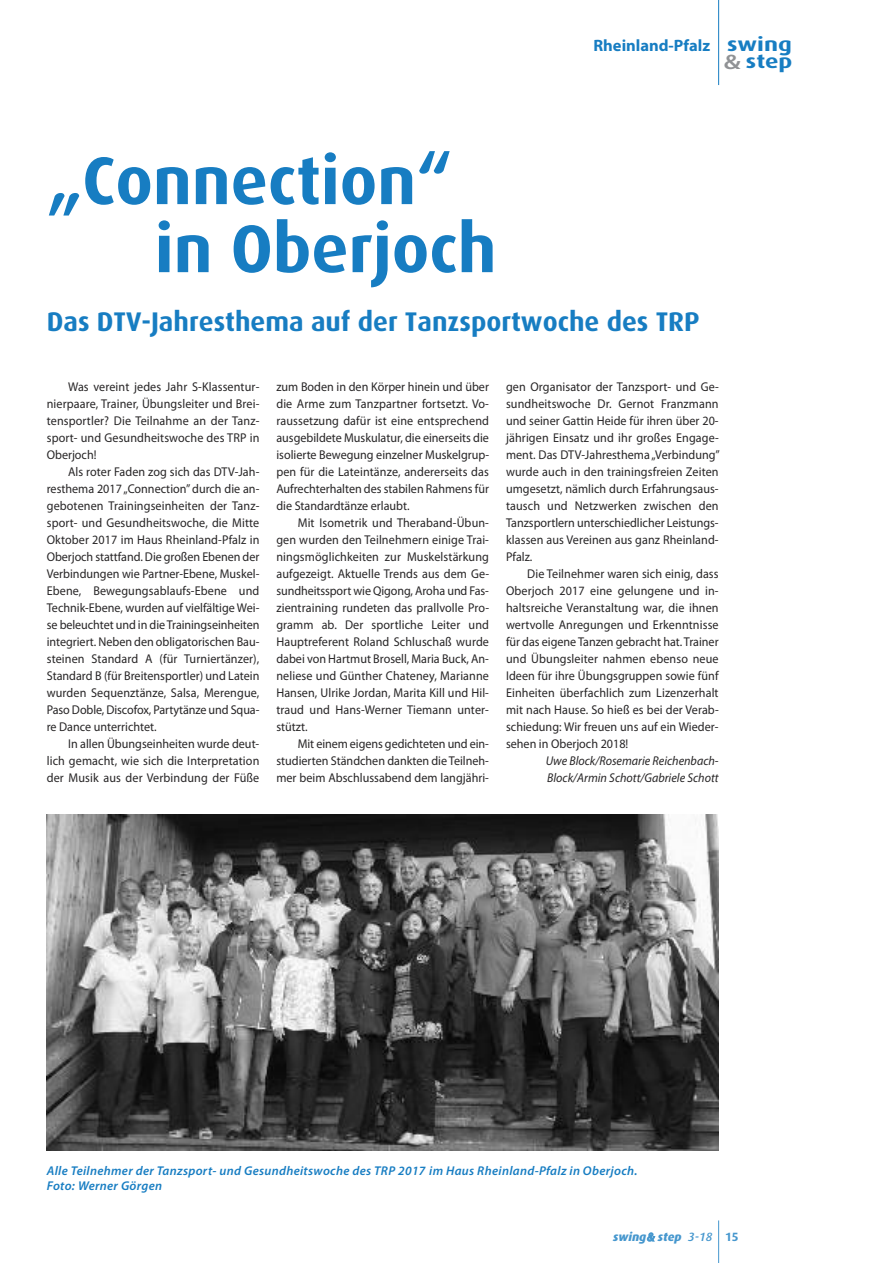
<style>
.page{position:relative;width:893px;height:1263px;background:#fff}
.page>*{position:absolute;margin:0;border:0;box-sizing:border-box;transform-origin:0 0}
.t1{font:700 67.5px/68.1px "Dax";color:#177dc2}
.t2{font:700 27px "Dax";color:#177dc2}
.t3{font:700 19.5px/16.5px "Dax";color:#177dc2;scale:1.25 1}
.t4{font:700 16.5px "Myriad Pro";color:#177dc2}
.t5{font:12.75px/17px "Myriad Pro";color:#272526;text-align:justify;scale:.95 1}
.t6{font:italic 600 12.75px/14.9px "Myriad Pro";letter-spacing:.025em;color:#177dc2}
.t7{font:italic 12.75px/17px "Myriad Pro";color:#272526;scale:.95 1}
.t8{font:italic 800 12px "Dax";color:#4697ce}
.s1{font-family:"Myriad Pro";font-weight:600;font-size:21px;color:#909295}
.s2{font-family:"Myriad Pro";font-weight:600}
.s3{font-weight:500}
.s4{font-weight:700;font-style:normal}
</style>
<div class="page">
<hr style="left:718px;top:1220px;width:1px;height:43px;background:#4697ce">
<hr style="left:718px;top:0;width:1px;height:85px;background:#177dc2">
<img style="left:47px;top:815px;width:672px;height:335px">
<p class="t4" style="left:593px;top:39px;width:118px">Rheinland-Pfalz</p>
<h3 class="t3" style="left:724px;top:36px;width:57px">swing <span class="s1">&amp;</span> step</h3>
<h1 class="t1" style="left:155px;top:147px;width:343px;text-indent:-108px">„Connection“ in Oberjoch</h1>
<h2 class="t2" style="left:47px;top:306px;width:654px">Das DTV-Jahresthema auf der Tanzsportwoche des TRP</h2>
<p class="t5" style="left:47px;top:379px;width:225px;text-indent:21px">Was vereint jedes Jahr S-Klassentur&shy;nierpaare, Trainer, Übungsleiter und Brei&shy;tensportler? Die Teilnahme an der Tanz&shy;sport- und Gesundheitswoche des TRP in Oberjoch!</p>
<p class="t5" style="left:47px;top:464px;width:225px;text-indent:21px">Als roter Faden zog sich das DTV-Jah&shy;resthema 2017„Connection” durch die an&shy;gebotenen Trainingseinheiten der Tanz&shy;sport- und Gesundheitswoche, die Mitte Oktober 2017 im Haus Rheinland-Pfalz in Oberjoch stattfand. Die großen Ebenen der Verbindungen wie Partner-Ebene, Muskel-Ebene, Bewegungsablaufs-Ebene und Technik-Ebene, wurden auf vielfältige Wei&shy;se beleuchtet und in die Trainingseinheiten integriert. Neben den obligatorischen Bau&shy;steinen Standard A (für Turniertänzer), Standard B (für Breitensportler) und Latein wurden Sequenztänze, Salsa, Merengue, Paso Doble, Discofox, Partytänze und Squa&shy;re Dance unterrichtet.</p>
<p class="t5" style="left:47px;top:737px;width:225px;text-indent:21px">In allen Übungseinheiten wurde deut&shy;lich gemacht, wie sich die Interpretation der Musik aus der Verbindung der Füße</p>
<p class="t5" style="left:276px;top:379px;width:225px">zum Boden in den Körper hinein und über die Arme zum Tanzpartner fortsetzt. Vo&shy;raussetzung dafür ist eine entsprechend ausgebildete Muskulatur, die einerseits die isolierte Bewegung einzelner Muskelgrup&shy;pen für die Lateintänze, andererseits das Aufrechterhalten des stabilen Rahmens für die Standardtänze erlaubt.</p>
<p class="t5" style="left:276px;top:516px;width:226px;text-indent:21px">Mit Isometrik und Theraband-Übun&shy;gen wurden den Teilnehmern einige Trai&shy;ningsmöglichkeiten zur Muskelstärkung aufgezeigt. Aktuelle Trends aus dem Ge&shy;sundheitssport wie Qigong, Aroha und Fas&shy;zientraining rundeten das prallvolle Pro&shy;gramm ab. Der sportliche Leiter und Hauptreferent Roland Schluschaß wurde dabei von Hartmut Brosell, Maria Buck, An&shy;neliese und Günther Chateney, Marianne Hansen, Ulrike Jordan, Marita Kill und Hil&shy;traud und Hans-Werner Tiemann unter&shy;stützt.</p>
<p class="t5" style="left:276px;top:737px;width:225px;text-indent:21px">Mit einem eigens gedichteten und ein&shy;studierten Ständchen dankten die Teilneh&shy;mer beim Abschlussabend dem langjähri-</p>
<p class="t5" style="left:506px;top:379px;width:226px">gen Organisator der Tanzsport- und Ge&shy;sundheitswoche Dr. Gernot Franzmann und seiner Gattin Heide für ihren über 20- jährigen Einsatz und ihr großes Engage&shy;ment. Das DTV-Jahresthema „Verbindung” wurde auch in den trainingsfreien Zeiten umgesetzt, nämlich durch Erfahrungsaus&shy;tausch und Netzwerken zwischen den Tanzsportlern unterschiedlicher Leistungs&shy;klassen aus Vereinen aus ganz Rheinland-Pfalz.</p>
<p class="t5" style="left:506px;top:567px;width:225px;text-indent:21px">Die Teilnehmer waren sich einig, dass Oberjoch 2017 eine gelungene und in&shy;haltsreiche Veranstaltung war, die ihnen wertvolle Anregungen und Erkenntnisse für das eigene Tanzen gebracht hat. Trainer und Übungsleiter nahmen ebenso neue Ideen für ihre Übungsgruppen sowie fünf Einheiten überfachlich zum Lizenzerhalt mit nach Hause. So hieß es bei der Verab&shy;schiedung: Wir freuen uns auf ein Wieder&shy;sehen in Oberjoch 2018!</p>
<p class="t7" style="left:546px;top:754px;width:184px">Uwe Block/Rosemarie Reichenbach-<br>Block/Armin Schott/Gabriele Schott</p>
<p class="t6" style="left:47px;top:1164px;width:592px">Alle Teilnehmer der Tanzsport- und Gesundheitswoche des TRP 2017 im Haus Rheinland-Pfalz in Oberjoch.<br>Foto: Werner Görgen</p>
<p class="t8" style="left:613px;top:1230px;width:127px">swing<span class="s2">&amp;</span> step <span class="s3">3-18</span> <span class="s4">15</span></p>
</div>
